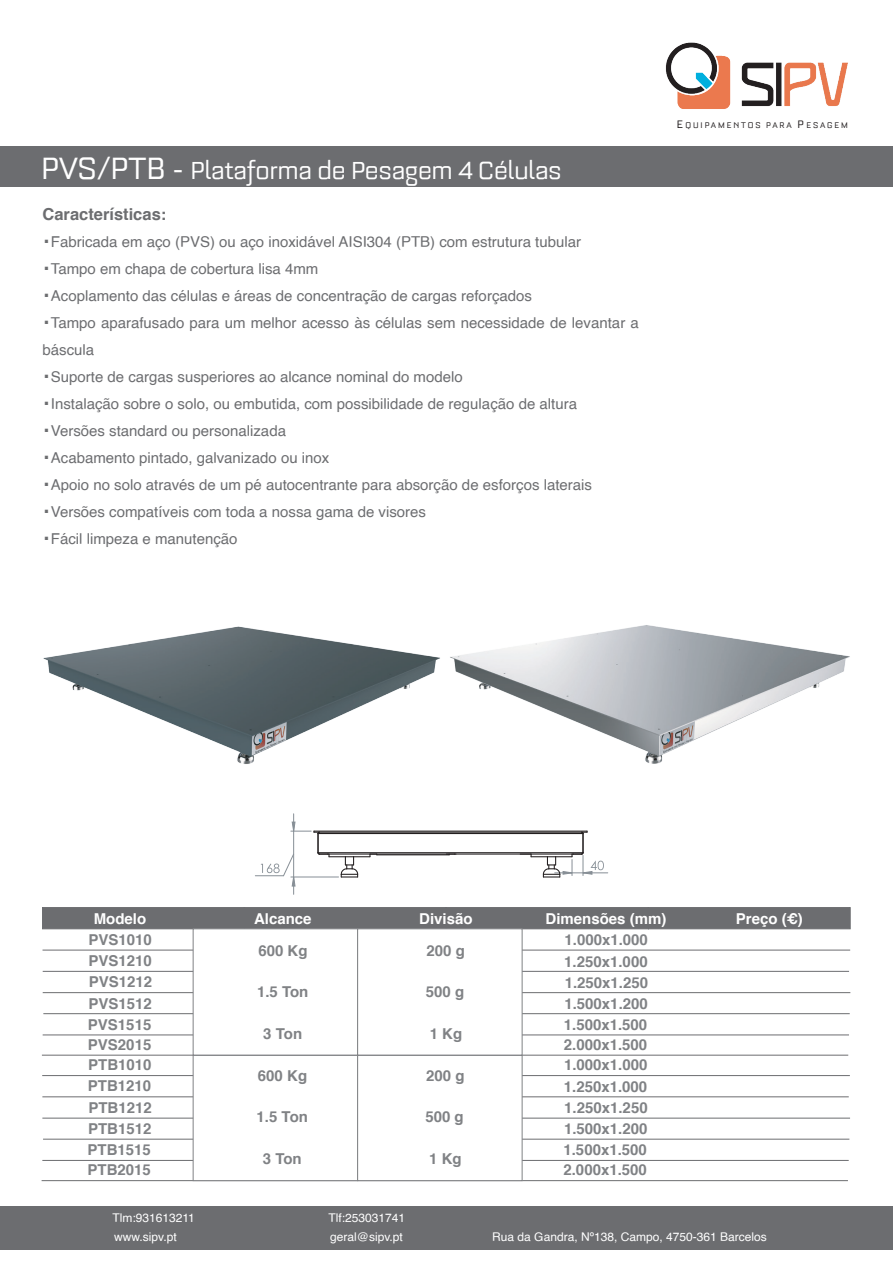
<style>
.page{position:relative;width:893px;height:1263px;background:#fff}
.page>*{position:absolute;margin:0;border:0;box-sizing:border-box;transform-origin:0 0}
.t1{font:30px "UVF Bourgeois Med";color:#fff}
.t2{font:700 16.5px "Helvetica";color:#6c6d70}
.t3{font:15px/27px "Helvetica";color:#6c6d70}
.t4{font:700 15px/21.1px "Helvetica";color:#808285;text-align:justify}
.t5{font:700 15px "Helvetica";color:#fff}
.t6{font:12px "Helvetica";color:#fff}
.t7{font:10.05px "UVF Bourgeois Med";letter-spacing:.19em;color:#231f20}
.s1{font-size:37.5px}
.s2{font-size:13.2px}
</style>
<div class="page">
<img style="left:665px;top:42px;width:183px;height:67px">
<div style="left:1px;top:147px;width:892px;height:40px;background:#6c6d70"></div>
<div style="left:0;top:1206px;width:893px;height:44px;background:#6c6d70"></div>
<img style="left:43px;top:626px;width:364px;height:138px">
<img style="left:407px;top:625px;width:443px;height:139px">
<hr style="left:293px;top:831px;width:1px;height:46px;background:#878f96">
<hr style="left:291px;top:877px;width:48px;height:1px;background:#878f96">
<svg style="left:255px;top:853px;width:41px;height:41px"></svg>
<hr style="left:318px;top:833px;width:265px;height:1px;background:#231f20">
<hr style="left:318px;top:852px;width:265px;height:1px;background:#231f20">
<hr style="left:319px;top:853px;width:263px;height:1px;background:#231f20">
<hr style="left:317px;top:833px;width:2px;height:20px;background:#231f20">
<hr style="left:377px;top:854px;width:72px;height:1px;background:#231f20">
<svg style="left:446px;top:853px;width:10px;height:2px"></svg>
<hr style="left:314px;top:832px;width:273px;height:1px;background:#231f20">
<hr style="left:314px;top:830px;width:273px;height:2px;background:#231f20">
<svg style="left:291px;top:814px;width:29px;height:20px"></svg>
<svg style="left:520px;top:831px;width:88px;height:46px"></svg>
<svg style="left:317px;top:852px;width:60px;height:25px"></svg>
<div style="left:42px;top:907px;width:203px;height:22px;background:#6c6d70"></div>
<div style="left:244px;top:907px;width:202px;height:22px;background:#6c6d70;border:1px solid #6c6d70"></div>
<div style="left:446px;top:907px;width:203px;height:22px;background:#6c6d70"></div>
<div style="left:648px;top:907px;width:202px;height:22px;background:#6c6d70"></div>
<hr style="left:43px;top:950px;width:807px;height:1px;background:#6c6d70">
<hr style="left:43px;top:971px;width:806px;height:1px;background:#6c6d70">
<hr style="left:43px;top:992px;width:807px;height:1px;background:#6c6d70">
<hr style="left:43px;top:1013px;width:807px;height:1px;background:#6c6d70">
<hr style="left:43px;top:1035px;width:806px;height:1px;background:#6c6d70">
<hr style="left:42px;top:1055px;width:806px;height:1px;background:#6c6d70">
<div style="left:193px;top:929px;width:165px;height:126px;background:#fff"></div>
<div style="left:357px;top:929px;width:165px;height:126px;background:#fff"></div>
<hr style="left:42px;top:1075px;width:808px;height:1px;background:#6c6d70">
<hr style="left:42px;top:1096px;width:807px;height:1px;background:#6c6d70">
<hr style="left:42px;top:1118px;width:808px;height:1px;background:#6c6d70">
<hr style="left:43px;top:1139px;width:806px;height:1px;background:#6c6d70">
<hr style="left:42px;top:1160px;width:807px;height:1px;background:#6c6d70">
<hr style="left:42px;top:1180px;width:806px;height:1px;background:#6c6d70">
<div style="left:193px;top:1055px;width:165px;height:126px;background:#fff;border:1px solid #808285"></div>
<div style="left:357px;top:1055px;width:165px;height:126px;background:#fff;border:1px solid #808285"></div>
<h1 class="t1" style="left:41px;top:152px;width:522px"><span class="s1">PVS/PTB -</span> Plataforma de Pesagem 4 Células</h1>
<p class="t2" style="left:43px;top:201px;width:125px">Características:</p>
<p class="t3" style="left:43px;top:229px;width:598px"><sup>.</sup>Fabricada em aço (PVS) ou aço inoxidável AISI304 (PTB) com estrutura tubular<br><sup>.</sup>Tampo em chapa de cobertura lisa 4mm<br><sup>.</sup>Acoplamento das células e áreas de concentração de cargas reforçados<br><sup>.</sup>Tampo aparafusado para um melhor acesso às células sem necessidade de levantar a báscula<br><sup>.</sup>Suporte de cargas susperiores ao alcance nominal do modelo<br><sup>.</sup>Instalação sobre o solo, ou embutida, com possibilidade de regulação de altura <sup>.</sup>Versões standard ou personalizada<br><sup>.</sup>Acabamento pintado, galvanizado ou inox<br><sup>.</sup>Apoio no solo através de um pé autocentrante para absorção de esforços laterais <sup>.</sup>Versões compatíveis com toda a nossa gama de visores<br><sup>.</sup>Fácil limpeza e manutenção</p>
<p class="t7" style="left:677px;top:119px;width:173px"><span class="s2">E</span>QUIPAMENTOS PARA <span class="s2">P</span>ESAGEM</p>
<p class="t5" style="left:94px;top:906px;width:54px">Modelo</p>
<p class="t5" style="left:254px;top:907px;width:59px">Alcance</p>
<p class="t5" style="left:419px;top:906px;width:55px">Divisão</p>
<p class="t5" style="left:736px;top:906px;width:69px">Preço (€)</p>
<p class="t4" style="left:89px;top:929px;width:65px">PVS1010</p>
<p class="t4" style="left:258px;top:940px;width:51px">600 Kg</p>
<p class="t4" style="left:427px;top:940px;width:40px">200 g</p>
<p class="t4" style="left:88px;top:951px;width:65px">PVS1210</p>
<p class="t4" style="left:257px;top:981px;width:53px">1.5 Ton</p>
<p class="t4" style="left:426px;top:981px;width:40px">500 g</p>
<p class="t5" style="left:546px;top:907px;width:122px">Dimensões (mm)</p>
<p class="t4" style="left:564px;top:930px;width:85px">1.000x1.000<br>1.250x1.000<br>1.250x1.250<br>1.500x1.200</p>
<p class="t4" style="left:89px;top:972px;width:65px">PVS1212</p>
<p class="t4" style="left:89px;top:993px;width:65px">PVS1512</p>
<p class="t4" style="left:88px;top:1014px;width:65px">PVS1515</p>
<p class="t4" style="left:564px;top:1014px;width:85px">1.500x1.500</p>
<p class="t4" style="left:88px;top:1034px;width:65px">PVS2015</p>
<p class="t4" style="left:564px;top:1035px;width:85px">2.000x1.500</p>
<p class="t4" style="left:88px;top:1054px;width:65px">PTB1010</p>
<p class="t4" style="left:258px;top:1065px;width:51px">600 Kg</p>
<p class="t4" style="left:426px;top:1065px;width:40px">200 g</p>
<p class="t4" style="left:88px;top:1076px;width:65px">PTB1210</p>
<p class="t4" style="left:257px;top:1106px;width:53px">1.5 Ton</p>
<p class="t4" style="left:425px;top:1106px;width:40px">500 g</p>
<p class="t4" style="left:263px;top:1024px;width:40px">3 Ton</p>
<p class="t4" style="left:430px;top:1023px;width:34px">1 Kg</p>
<p class="t4" style="left:564px;top:1055px;width:85px">1.000x1.000<br>1.250x1.000<br>1.250x1.250<br>1.500x1.200</p>
<p class="t4" style="left:88px;top:1097px;width:65px">PTB1212</p>
<p class="t4" style="left:88px;top:1118px;width:65px">PTB1512</p>
<p class="t4" style="left:88px;top:1139px;width:65px">PTB1515</p>
<p class="t4" style="left:563px;top:1139px;width:85px">1.500x1.500</p>
<p class="t4" style="left:88px;top:1159px;width:65px">PTB2015</p>
<p class="t4" style="left:563px;top:1160px;width:85px">2.000x1.500</p>
<p class="t4" style="left:263px;top:1149px;width:40px">3 Ton</p>
<p class="t4" style="left:429px;top:1148px;width:34px">1 Kg</p>
<p class="t6" style="left:112px;top:1208px;width:84px">Tlm:931613211</p>
<p class="t6" style="left:328px;top:1208px;width:78px">Tlf:253031741</p>
<p class="t6" style="left:114px;top:1227px;width:64px">www.sipv.pt</p>
<p class="t6" style="left:330px;top:1227px;width:74px">geral@sipv.pt</p>
<p class="t6" style="left:492px;top:1227px;width:276px">Rua da Gandra, Nº138, Campo, 4750-361 Barcelos</p>
</div>
